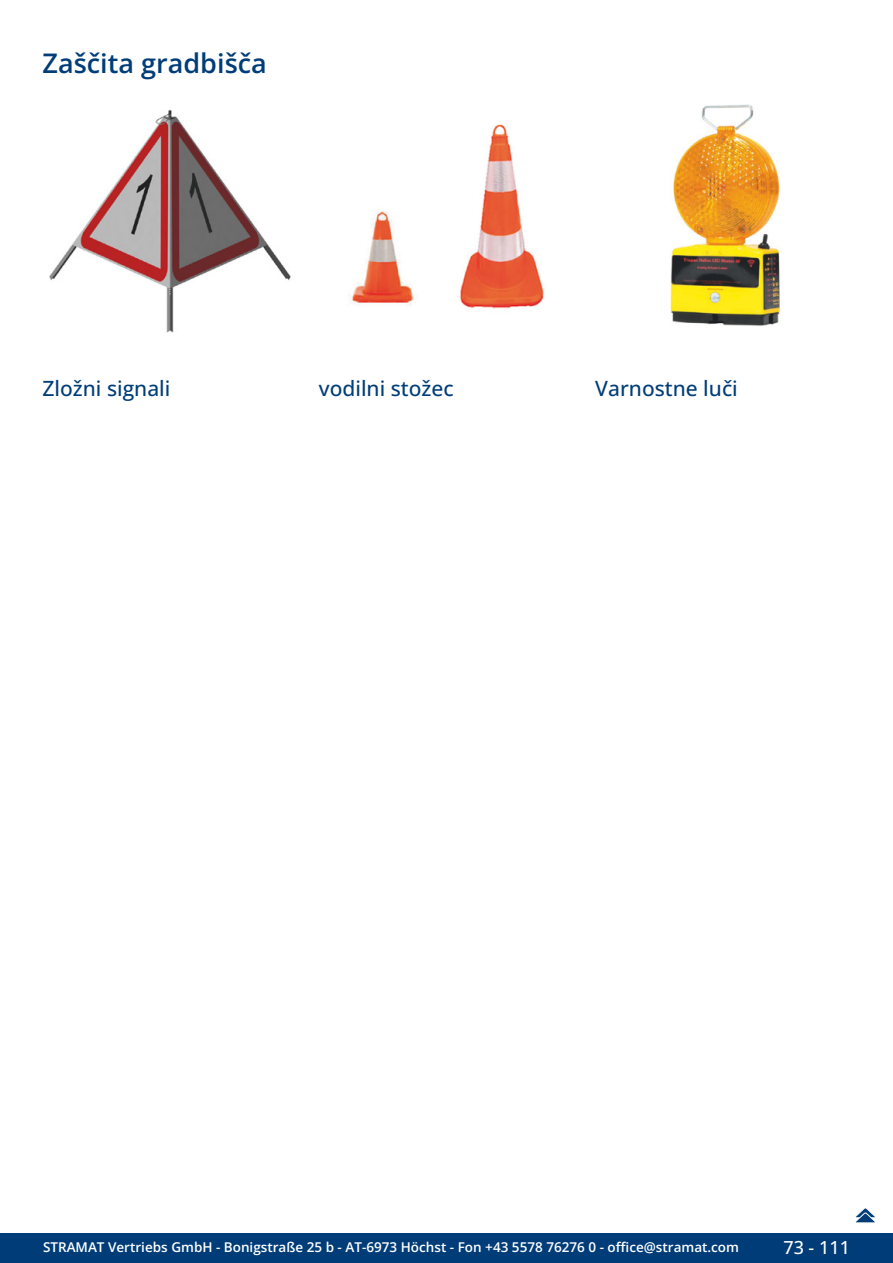
<style>
.page{position:relative;width:893px;height:1263px;background:#fff}
.page>*{position:absolute;margin:0;border:0;box-sizing:border-box;transform-origin:0 0}
.GruppeName{font:600 27px "Open Sans";color:#003d78}
.Übersicth{font:500 21px "Open Sans";color:#003d78}
.t1{font:500 18px "Open Sans";color:#fff}
.t2{font:600 13.5px "Open Sans";color:#fff}
</style>
<div class="page">
<div style="left:0;top:1233px;width:893px;height:30px;background:#003d78"></div>
<img style="left:49px;top:109px;width:242px;height:224px">
<img style="left:349px;top:124px;width:195px;height:185px">
<img style="left:670px;top:104px;width:110px;height:222px">
<svg style="left:855px;top:1208px;width:21px;height:15px"></svg>
<p class="GruppeName" style="left:43px;top:44px;width:226px">Zaščita gradbišča</p>
<p class="Übersicth" style="left:43px;top:374px;width:129px">Zložni signali</p>
<p class="Übersicth" style="left:319px;top:374px;width:136px">vodilni stožec</p>
<p class="Übersicth" style="left:595px;top:374px;width:144px">Varnostne luči</p>
<p class="t2" style="left:43px;top:1238px;width:698px">STRAMAT Vertriebs GmbH - Bonigstraße 25 b - AT-6973 Höchst - Fon +43 5578 76276 0 - office@stramat.com</p>
<h3 class="t1" style="left:783px;top:1234px;width:68px">73 - 111</h3>
</div>
